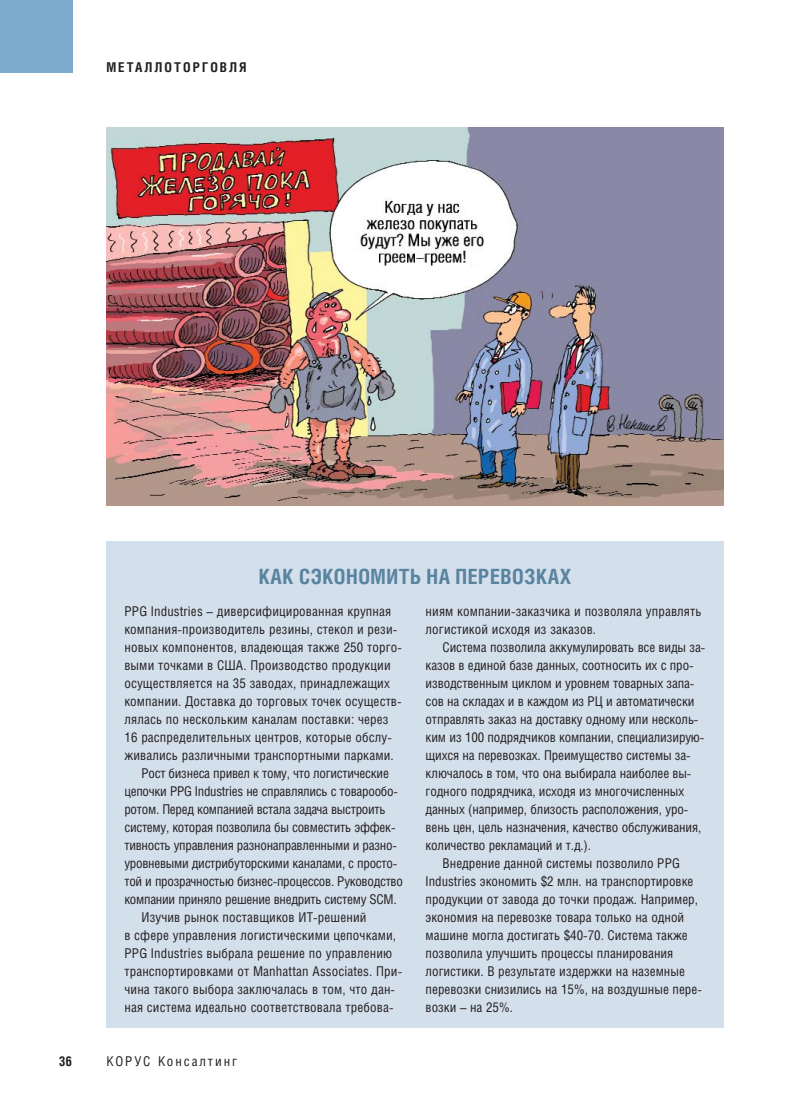
<style>
.page{position:relative;width:809px;height:1106px;background:#fff}
.page>*{position:absolute;margin:0;border:0;box-sizing:border-box;transform-origin:0 0}
.t1{font:700 21px "Helios Cond";letter-spacing:.025em;color:#59849f}
.t2{font:13.5px/18px "Helios Cond";color:#231f20}
.t3{font:13.5px "Helios Cond";letter-spacing:-.02em;color:#231f20}
.t4{font:700 13.5px "Helios Cond";letter-spacing:.15em;color:#231f20}
.t5{font:13.5px "Helios Cond";letter-spacing:.145em;color:#231f20}
</style>
<div class="page">
<div style="left:0;top:0;width:72px;height:72px;background:#7dabce"></div>
<div style="left:106px;top:541px;width:617px;height:486px;background:#d4dfec"></div>
<img style="left:106px;top:127px;width:617px;height:378px">
<p class="t4" style="left:106px;top:62px;width:141px">МЕТАЛЛОТОРГОВЛЯ</p>
<h1 class="t1" style="left:258px;top:568px;width:314px">КАК СЭКОНОМИТЬ НА ПЕРЕВОЗКАХ</h1>
<p class="t2" style="left:124px;top:602px;width:268px">PPG Industries – диверсифицированная крупная</p>
<p class="t2" style="left:124px;top:620px;width:274px">компания-производитель резины, стекол и рези-</p>
<p class="t2" style="left:124px;top:638px;width:279px">новых компонентов, владеющая также 250 торго-</p>
<p class="t2" style="left:124px;top:656px;width:267px">выми точками в США. Производство продукции</p>
<p class="t2" style="left:124px;top:674px;width:267px">осуществляется на 35 заводах, принадлежащих</p>
<p class="t2" style="left:124px;top:692px;width:279px">компании. Доставка до торговых точек осуществ-</p>
<p class="t2" style="left:124px;top:710px;width:265px">лялась по нескольким каналам поставки: через</p>
<p class="t2" style="left:124px;top:728px;width:269px">16 распределительных центров, которые обслу-</p>
<p class="t2" style="left:124px;top:746px;width:271px">живались различными транспортными парками.</p>
<p class="t3" style="left:141px;top:767px;width:249px">Рост бизнеса привел к тому, что логистические</p>
<p class="t3" style="left:124px;top:785px;width:275px">цепочки PPG Industries не справлялись с товарообо-</p>
<p class="t3" style="left:124px;top:803px;width:262px">ротом. Перед компанией встала задача выстроить</p>
<p class="t3" style="left:124px;top:821px;width:272px">систему, которая позволила бы совместить эффек-</p>
<p class="t3" style="left:124px;top:839px;width:274px">тивность управления разнонаправленными и разно-</p>
<p class="t3" style="left:124px;top:857px;width:274px">уровневыми дистрибуторскими каналами, с просто-</p>
<p class="t3" style="left:124px;top:875px;width:280px">той и прозрачностью бизнес-процессов. Руководство</p>
<p class="t3" style="left:124px;top:893px;width:273px">компании приняло решение внедрить систему SCM.</p>
<p class="t2" style="left:141px;top:908px;width:226px">Изучив рынок поставщиков ИТ-решений</p>
<p class="t2" style="left:124px;top:926px;width:273px">в сфере управления логистическими цепочками,</p>
<p class="t2" style="left:124px;top:944px;width:269px">PPG Industries выбрала решение по управлению</p>
<p class="t2" style="left:124px;top:962px;width:279px">транспортировками от Manhattan Associates. При-</p>
<p class="t2" style="left:124px;top:980px;width:272px">чина такого выбора заключалась в том, что дан-</p>
<p class="t2" style="left:124px;top:998px;width:270px">ная система идеально соответствовала требова-</p>
<p class="t4" style="left:59px;top:1055px;width:15px">36</p>
<p class="t5" style="left:106px;top:1055px;width:132px">КОРУС Консалтинг</p>
<p class="t2" style="left:425px;top:602px;width:277px">ниям компании-заказчика и позволяла управлять логистикой исходя из заказов.</p>
<p class="t2" style="left:442px;top:638px;width:264px">Система позволила аккумулировать все виды за-</p>
<p class="t2" style="left:425px;top:656px;width:269px">казов в единой базе данных, соотносить их с про-</p>
<p class="t2" style="left:425px;top:674px;width:270px">изводственным циклом и уровнем товарных запа-</p>
<p class="t2" style="left:425px;top:692px;width:270px">сов на складах и в каждом из РЦ и автоматически</p>
<p class="t2" style="left:425px;top:710px;width:274px">отправлять заказ на доставку одному или несколь-</p>
<p class="t2" style="left:425px;top:728px;width:280px">ким из 100 подрядчиков компании, специализирую-</p>
<p class="t2" style="left:425px;top:746px;width:266px">щихся на перевозках. Преимущество системы за-</p>
<p class="t2" style="left:425px;top:764px;width:267px">ключалось в том, что она выбирала наиболее вы-</p>
<p class="t2" style="left:425px;top:782px;width:260px">годного подрядчика, исходя из многочисленных</p>
<p class="t2" style="left:425px;top:800px;width:264px">данных (например, близость расположения, уро-</p>
<p class="t2" style="left:425px;top:818px;width:277px">вень цен, цель назначения, качество обслуживания,</p>
<p class="t2" style="left:425px;top:836px;width:167px">количество рекламаций и т.д.).</p>
<p class="t2" style="left:442px;top:854px;width:238px">Внедрение данной системы позволило PPG</p>
<p class="t2" style="left:425px;top:872px;width:269px">Industries экономить $2 млн. на транспортировке</p>
<p class="t2" style="left:425px;top:890px;width:274px">продукции от завода до точки продаж. Например,</p>
<p class="t2" style="left:425px;top:908px;width:260px">экономия на перевозке товара только на одной</p>
<p class="t2" style="left:425px;top:926px;width:264px">машине могла достигать $40-70. Система также</p>
<p class="t2" style="left:425px;top:944px;width:249px">позволила улучшить процессы планирования</p>
<p class="t2" style="left:425px;top:962px;width:261px">логистики. В результате издержки на наземные</p>
<p class="t2" style="left:425px;top:980px;width:277px">перевозки снизились на 15%, на воздушные пере-</p>
<p class="t2" style="left:425px;top:998px;width:89px">возки – на 25%.</p>
</div>
